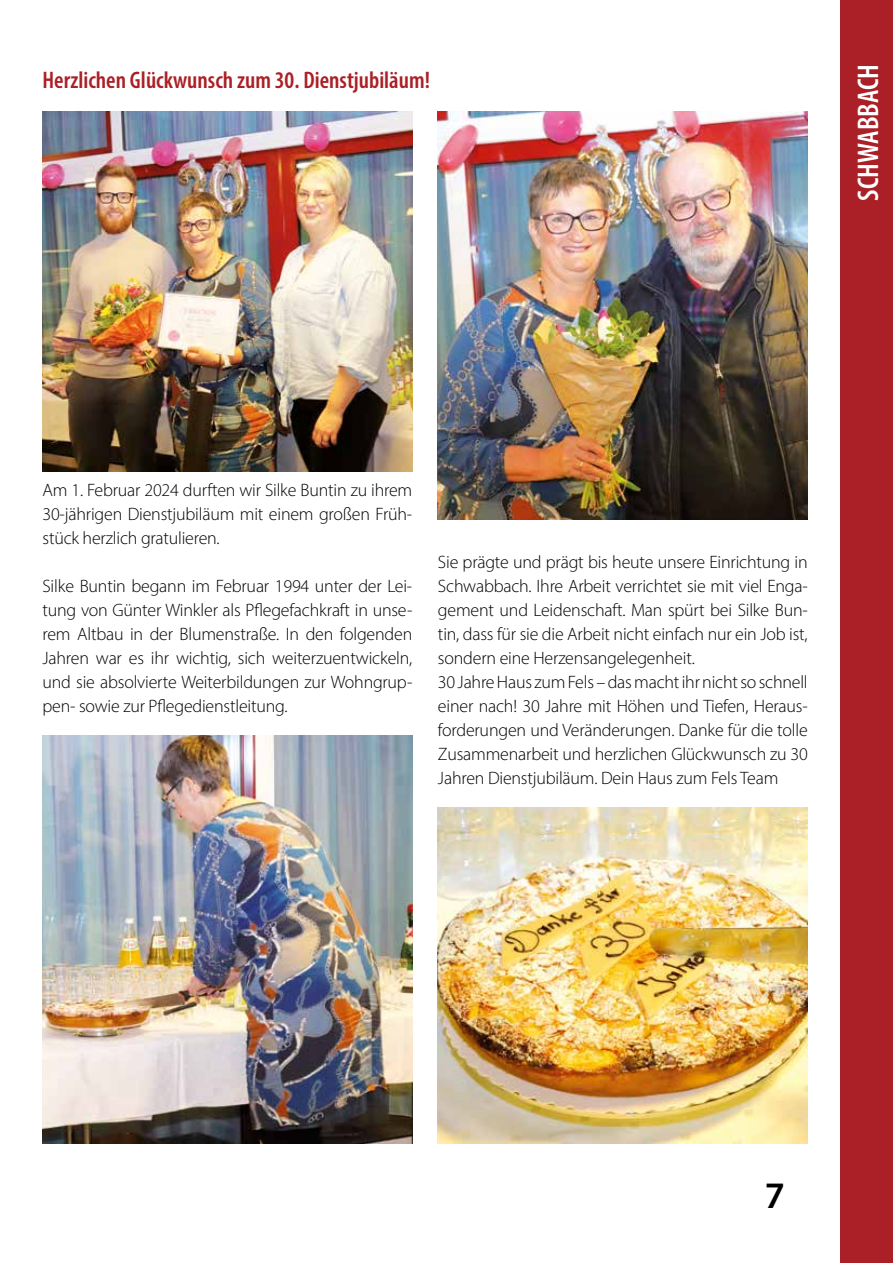
<style>
.page{position:relative;width:893px;height:1263px;background:#fff}
.page>*{position:absolute;margin:0;border:0;box-sizing:border-box;transform-origin:0 0}
.t1{font:37.5px "Myriad Variable Concept";color:#000}
.t2{font:30px "Myriad Variable Concept";color:#fff}
.t3{font:24px "Myriad Variable Concept";color:#aa2026}
.t4{font:18px/24px "Myriad Variable Concept";letter-spacing:-.01em;color:#000;text-align:justify}
</style>
<div class="page">
<div style="left:841px;top:0;width:52px;height:1263px;background:#aa2026"></div>
<img style="left:43px;top:112px;width:369px;height:360px">
<img style="left:43px;top:736px;width:369px;height:408px">
<img style="left:438px;top:112px;width:370px;height:408px">
<img style="left:438px;top:808px;width:370px;height:336px">
<h3 class="t3" style="left:43px;top:66px;width:389px">Herzlichen Glückwunsch zum 30. Dienstjubiläum!</h3>
<h2 class="t2" style="left:850px;top:201px;width:138px;rotate:-90deg">SCHWABBACH</h2>
<p class="t4" style="left:43px;top:478px;width:371px">Am 1. Februar 2024 durften wir Silke Buntin zu ihrem 30-jährigen Dienstjubiläum mit einem großen Früh&shy;stück herzlich gratulieren.</p>
<p class="t4" style="left:43px;top:574px;width:371px">Silke Buntin begann im Februar 1994 unter der Lei&shy;tung von Günter Winkler als Pflegefachkraft in unse&shy;rem Altbau in der Blumenstraße. In den folgenden Jahren war es ihr wichtig, sich weiterzuentwickeln, und sie absolvierte Weiterbildungen zur Wohngrup&shy;pen- sowie zur Pflegedienstleitung.</p>
<p class="t4" style="left:438px;top:550px;width:371px;text-align:left">Sie prägte und prägt bis heute unsere Einrichtung in Schwabbach. Ihre Arbeit verrichtet sie mit viel Enga&shy;gement und Leidenschaft. Man spürt bei Silke Bun&shy;tin, dass für sie die Arbeit nicht einfach nur ein Job ist, sondern eine Herzensangelegenheit.<br>30 Jahre Haus zum Fels – das macht ihr nicht so schnell einer nach! 30 Jahre mit Höhen und Tiefen, Heraus&shy;forderungen und Veränderungen. Danke für die tolle Zusammenarbeit und herzlichen Glückwunsch zu 30<br>Jahren Dienstjubiläum. Dein Haus zum Fels Team</p>
<h1 class="t1" style="left:765px;top:1174px;width:22px">7</h1>
</div>
